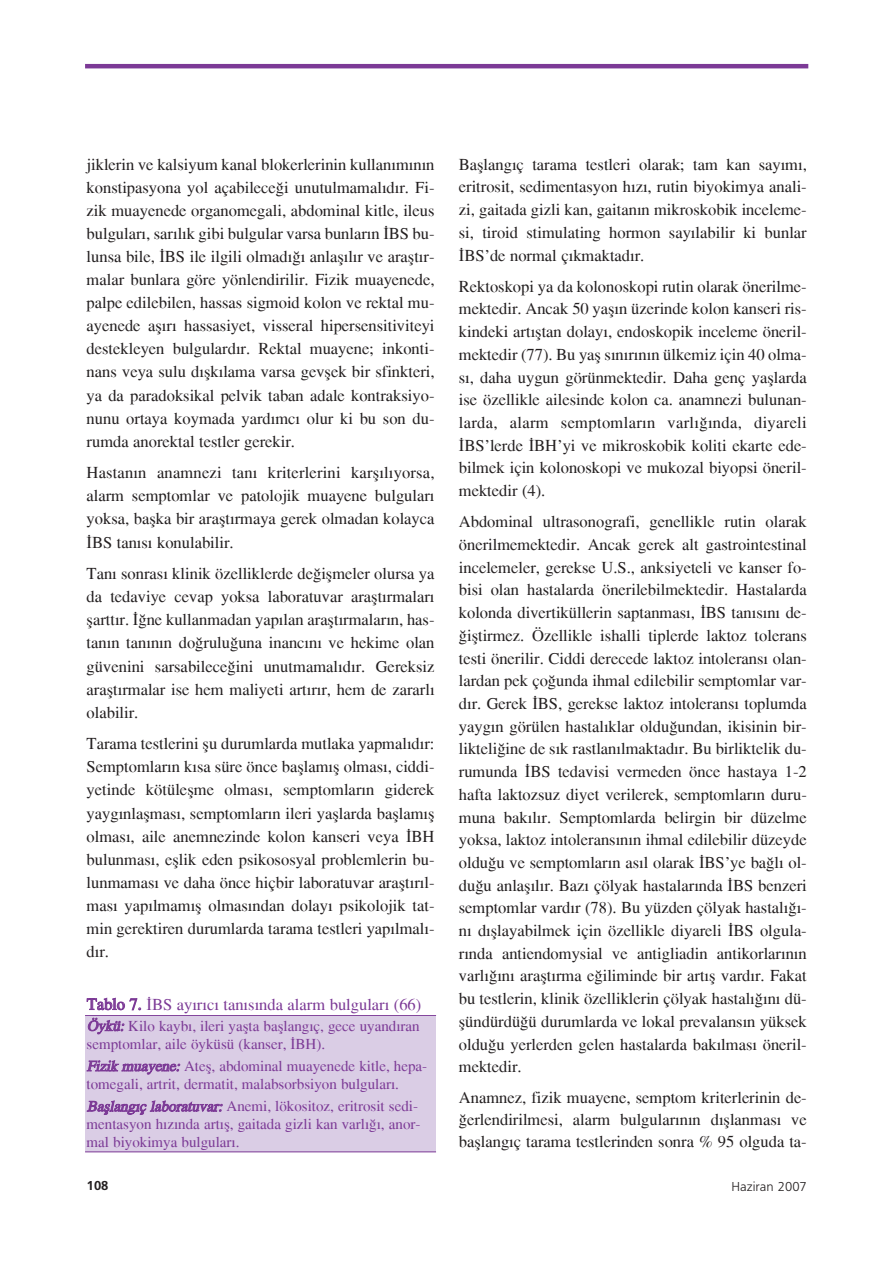
<style>
.page{position:relative;width:893px;height:1263px;background:#fff}
.page>*{position:absolute;margin:0;border:0;box-sizing:border-box;transform-origin:0 0}
.t1{font:16.5px/22.6px "Times Ten Roman";color:#231f20;text-align:justify}
.t2{font:16.5px "Times Ten Roman";color:#7c3a96}
.t3{font:15px/18px "Times Ten Roman";color:#7c3a96}
.t4{font:300 13.5px "Fruga Sans";color:#231f20}
.t5{font:700 13.5px "Fruga San";color:#231f20}
.s1{font-style:italic}
</style>
<div class="page">
<hr style="left:85px;top:64px;width:723px;height:4px;background:#7c3a96">
<div style="left:85px;top:1016px;width:351px;height:136px;background:#dacde5"></div>
<hr style="left:85px;top:1152px;width:351px;height:1px;background:#7c3a96">
<hr style="left:85px;top:1015px;width:351px;height:1px;background:#7c3a96">
<p class="t1" style="left:87px;top:152px;width:349px;line-height:23.1px">jiklerin ve kalsiyum kanal blokerlerinin kullan›m›n›n konstipasyona yol açabilece¤i unutulmamal›d›r. Fi&shy;zik muayenede organomegali, abdominal kitle, ileus bulgular›, sar›l›k gibi bulgular varsa bunlar›n ‹BS bu&shy;lunsa bile, ‹BS ile ilgili olmad›¤› anlafl›l›r ve araflt›r&shy;malar bunlara göre yönlendirilir. Fizik muayenede, palpe edilebilen, hassas sigmoid kolon ve rektal mu&shy;ayenede afl›r› hassasiyet, visseral hipersensitiviteyi destekleyen bulgulard›r. Rektal muayene; inkonti&shy;nans veya sulu d›flk›lama varsa gevflek bir sfinkteri, ya da paradoksikal pelvik taban adale kontraksiyo&shy;nunu ortaya koymada yard›mc› olur ki bu son du&shy;rumda anorektal testler gerekir.</p>
<p class="t1" style="left:87px;top:461px;width:349px;line-height:23.1px">Hastan›n anamnezi tan› kriterlerini karfl›l›yorsa, alarm semptomlar ve patolojik muayene bulgular› yoksa, baflka bir araflt›rmaya gerek olmadan kolayca ‹BS tan›s› konulabilir.</p>
<p class="t1" style="left:87px;top:562px;width:349px;line-height:23.1px">Tan› sonras› klinik özelliklerde de¤iflmeler olursa ya da tedaviye cevap yoksa laboratuvar araflt›rmalar› flartt›r. ‹¤ne kullanmadan yap›lan araflt›rmalar›n, has&shy;tan›n tan›n›n do¤rulu¤una inanc›n› ve hekime olan güvenini sarsabilece¤ini unutmamal›d›r. Gereksiz araflt›rmalar ise hem maliyeti art›r›r, hem de zararl› olabilir.</p>
<p class="t1" style="left:87px;top:732px;width:349px;line-height:23.1px">Tarama testlerini flu durumlarda mutlaka yapmal›d›r:<br>Semptomlar›n k›sa süre önce bafllam›fl olmas›, ciddi&shy;yetinde kötüleflme olmas›, semptomlar›n giderek yayg›nlaflmas›, semptomlar›n ileri yafllarda bafllam›fl olmas›, aile anemnezinde kolon kanseri veya ‹BH bulunmas›, efllik eden psikososyal problemlerin bu&shy;lunmamas› ve daha önce hiçbir laboratuvar araflt›r›l&shy;mas› yap›lmam›fl olmas›ndan dolay› psikolojik tat&shy;min gerektiren durumlarda tarama testleri yap›lmal›- d›r.</p>
<p class="t2" style="left:87px;top:995px;width:336px">Tablo 7. ‹BS ay›r›c› tan›s›nda alarm bulgular› (66)</p>
<p class="t3" style="left:87px;top:1017px;width:334px"><span class="s1">Öykü:</span>Kilo kayb›, ileri yaflta bafllang›ç, gece uyand›ran semptomlar, aile öyküsü (kanser, ‹BH).</p>
<p class="t3" style="left:87px;top:1057px;width:342px"><span class="s1">Fizik muayene:</span>Atefl, abdominal muayenede kitle, hepa&shy;tomegali, artrit, dermatit, malabsorbsiyon bulgular›.</p>
<p class="t3" style="left:87px;top:1097px;width:335px"><span class="s1">Bafllang›çlaboratuvar:</span>Anemi, lökositoz, eritrosit sedi&shy;mentasyon h›z›nda art›fl, gaitada gizli kan varl›¤›, anor&shy;mal biyokimya bulgular›.</p>
<p class="t1" style="left:459px;top:153px;width:349px">Bafllang›ç tarama testleri olarak; tam kan say›m›, eritrosit, sedimentasyon h›z›, rutin biyokimya anali&shy;zi, gaitada gizli kan, gaitan›n mikroskobik inceleme&shy;si, tiroid stimulating hormon say›labilir ki bunlar ‹BS’de normal ç›kmaktad›r.</p>
<p class="t1" style="left:459px;top:275px;width:349px">Rektoskopi ya da kolonoskopi rutin olarak önerilme&shy;mektedir. Ancak 50 yafl›n üzerinde kolon kanseri ris&shy;kindeki art›fltan dolay›, endoskopik inceleme öneril&shy;mektedir (77). Bu yafl s›n›r›n›n ülkemiz için 40 olma&shy;s›, daha uygun görünmektedir. Daha genç yafllarda ise özellikle ailesinde kolon ca. anamnezi bulunan&shy;larda, alarm semptomlar›n varl›¤›nda, diyareli ‹BS’lerde ‹BH’yi ve mikroskobik koliti ekarte ede&shy;bilmek için kolonoskopi ve mukozal biyopsi öneril&shy;mektedir (4).</p>
<p class="t1" style="left:459px;top:510px;width:349px">Abdominal ultrasonografi, genellikle rutin olarak önerilmemektedir. Ancak gerek alt gastrointestinal incelemeler, gerekse U.S., anksiyeteli ve kanser fo&shy;bisi olan hastalarda önerilebilmektedir. Hastalarda kolonda divertiküllerin saptanmas›, ‹BS tan›s›n› de-¤ifltirmez. Özellikle ishalli tiplerde laktoz tolerans testi önerilir. Ciddi derecede laktoz intolerans› olan&shy;lardan pek ço¤unda ihmal edilebilir semptomlar var&shy;d›r. Gerek ‹BS, gerekse laktoz intolerans› toplumda yayg›n görülen hastal›klar oldu¤undan, ikisinin bir&shy;likteli¤ine de s›k rastlan›lmaktad›r. Bu birliktelik du&shy;rumunda ‹BS tedavisi vermeden önce hastaya 1-2 hafta laktozsuz diyet verilerek, semptomlar›n duru&shy;muna bak›l›r. Semptomlarda belirgin bir düzelme yoksa, laktoz intolerans›n›n ihmal edilebilir düzeyde oldu¤u ve semptomlar›n as›l olarak ‹BS’ye ba¤l› ol&shy;du¤u anlafl›l›r. Baz› çölyak hastalar›nda ‹BS benzeri semptomlar vard›r (78). Bu yüzden çölyak hastal›¤›- n› d›fllayabilmek için özellikle diyareli ‹BS olgula&shy;r›nda antiendomysial ve antigliadin antikorlar›n›n varl›¤›n› araflt›rma e¤iliminde bir art›fl vard›r. Fakat bu testlerin, klinik özelliklerin çölyak hastal›¤›n› dü&shy;flündürdü¤ü durumlarda ve lokal prevalans›n yüksek oldu¤u yerlerden gelen hastalarda bak›lmas› öneril&shy;mektedir.</p>
<p class="t1" style="left:459px;top:1086px;width:349px;line-height:22.2px">Anamnez, fizik muayene, semptom kriterlerinin de-¤erlendirilmesi, alarm bulgular›n›n d›fllanmas› ve bafllang›ç tarama testlerinden sonra % 95 olguda ta-</p>
<p class="t5" style="left:87px;top:1181px;width:23px">108</p>
<p class="t4" style="left:731px;top:1181px;width:77px">Haziran 2007</p>
</div>
